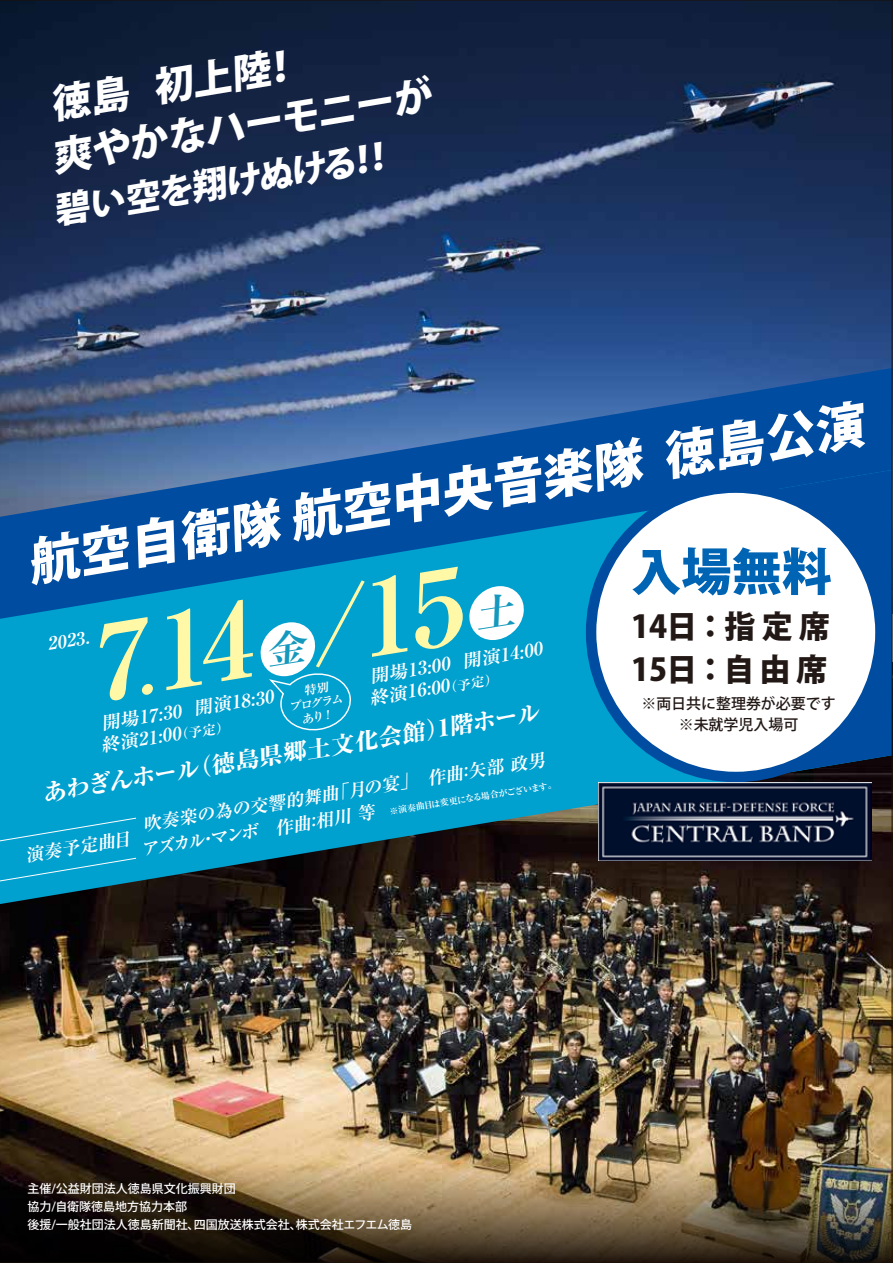
<style>
.page{position:relative;width:893px;height:1263px;background:#fff}
.page>*{position:absolute;margin:0;border:0;box-sizing:border-box;transform-origin:0 0}
.t1{font:italic 700 103.05px "Ryumin Pr 5";color:#fff9a7;scale:1.05 1}
.t2{font:800 51px "Koz Go Pr 6 N";color:#fff}
.t3{font:800 50.25px "Koz Go Pr 6 N";color:#0064b4}
.t4{font:800 39.45px/51.6px "Koz Go Pr 6 N";color:#fff}
.t5{font:800 35.7px "Koz Go Pr 6 N";color:#fff}
.t6{font:800 31.2px/42.8px "Koz Go Pr 6 N";letter-spacing:.075em;color:#221815}
.t7{font:800 23.1px "Ryumin Pr 5";color:#fff;scale:1.05 1}
.t8{font:italic 700 17.85px/21.6px "Ryumin Pr 5";color:#fff;scale:1.06 1}
.t9{font:italic 700 17.85px "Ryumin Pr 5";color:#fff}
.t10{font:italic 700 17.55px "Ryumin Pr 5";color:#fff;scale:1.06 1}
.t11{font:500 15px/21.6px "Koz Go Pr 6 N";color:#221815;text-align:center}
.t12{font:500 12px/18px "Koz Go Pro";color:#fff}
.t13{font:italic 700 11.85px/14.2px "Ryumin Pr 5";color:#fff;text-align:center;scale:1.06 1}
.t14{font:700 9px "Ryumin Pr 5";color:#fff}
.s1{font-size:73.05px}
.s2{font-size:13.05px}
</style>
<div class="page">
<img style="left:0;top:0;width:892px;height:1263px">
<div style="left:591px;top:488px;width:289px;height:289px;background:#fff;border-radius:50%"></div>
<div style="left:586px;top:482px;width:300px;height:300px;border:10px solid #004ca1;border-radius:50%"></div>
<svg style="left:0;top:817px;width:137px;height:27px;background:#09a3d0"></svg>
<svg style="left:0;top:857px;width:137px;height:27px;background:#09a2cf"></svg>
<img style="left:599px;top:783px;width:272px;height:78px">
<svg style="left:259px;top:565px;width:267px;height:167px;background:#1ba9d3"></svg>
<h3 class="t4" style="left:40px;top:80px;width:386px;rotate:-9deg">徳島 初上陸！<br>爽やかなハーモニーが</h3>
<h3 class="t5" style="left:51px;top:190px;width:346px;rotate:-9deg">碧い空を翔けぬける！！</h3>
<h2 class="t2" style="left:23px;top:531px;width:849px;rotate:-9deg">航空自衛隊 航空中央音楽隊 徳島公演</h2>
<h1 class="t1" style="left:78px;top:582px;width:154px;rotate:-9deg">7<span class="s1">.</span>14</h1>
<h3 class="t3" style="left:631px;top:543px;width:203px">入場無料</h3>
<h3 class="t6" style="left:631px;top:606px;width:200px">14日 ： 指定席<br>15日 ： 自由席</h3>
<p class="t11" style="left:641px;top:693px;width:196px">※両日共に整理券が必要です※未就学児入場可</p>
<h3 class="t10" style="left:45px;top:630px;width:41px;rotate:-9deg">2023.</h3>
<h3 class="t8" style="left:364px;top:664px;width:170px;rotate:-9deg">開場13:00 開演14:00終演16:00<span class="s2">（予定）</span></h3>
<h3 class="t8" style="left:95px;top:712px;width:170px;rotate:-9deg">開場17:30 開演18:30終演21:00<span class="s2">（予定）</span></h3>
<p class="t13" style="left:285px;top:685px;width:53px;rotate:-9deg">特別<br>プログラムあり ！</p>
<h3 class="t7" style="left:39px;top:774px;width:481px;rotate:-9deg">あわぎんホール（徳島県郷土文化会館）1階ホール</h3>
<h3 class="t9" style="left:140px;top:809px;width:409px;rotate:-9deg">吹奏楽の為の交響的舞曲「月の宴」　作曲：矢部 政男</h3>
<p class="t14" style="left:388px;top:804px;width:171px;rotate:-9deg">※演奏曲目は変更になる場合がございます。</p>
<h3 class="t9" style="left:139px;top:835px;width:239px;rotate:-9deg">アズカル・マンボ　作曲：相川 等</h3>
<h3 class="t9" style="left:23px;top:841px;width:108px;rotate:-9deg">演奏予定曲目</h3>
<p class="t12" style="left:27px;top:1180px;width:386px">主催/公益財団法人徳島県文化振興財団<br>協力/自衛隊徳島地方協力本部<br>後援/一般社団法人徳島新聞社、四国放送株式会社、株式会社エフエム徳島</p>
</div>
